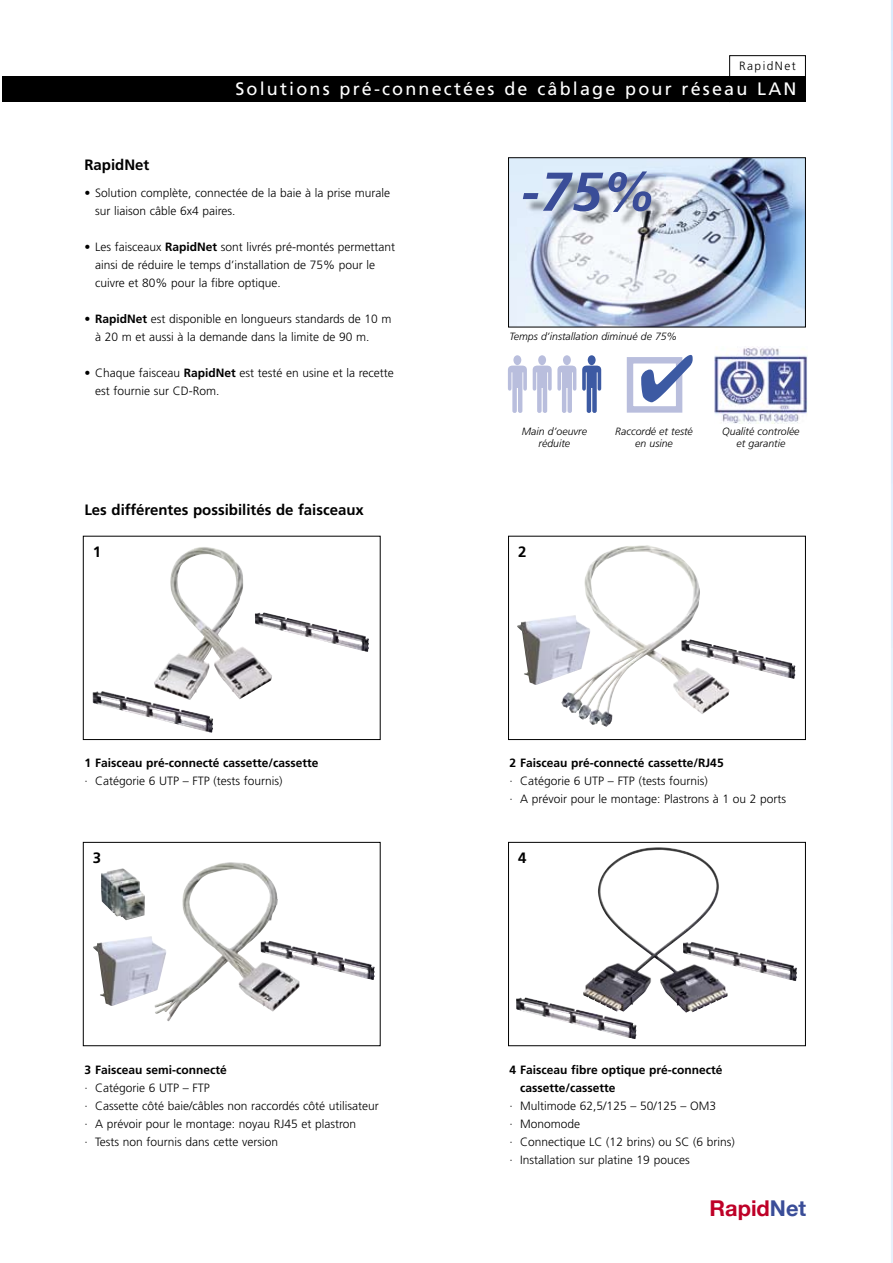
<style>
.page{position:relative;width:893px;height:1263px;background:#fff}
.page>*{position:absolute;margin:0;border:0;box-sizing:border-box;transform-origin:0 0}
.t1{font:italic 700 54.6px "Frutiger";color:#3a4d98}
.t2{font:700 21.75px "Helvetica Neue";color:#be0027}
.t3{font:18px "Frutiger";letter-spacing:.12em;color:#fff}
.t4{font:700 15px "Frutiger";color:#000}
.t5{font:300 12px/18px "Frutiger";color:#000}
.t6{font:700 12px/18px "Frutiger";color:#000}
.t7{font:300 12px "Frutiger";letter-spacing:.12em;color:#000}
.t8{font:italic 300 10.5px/12px "Frutiger";color:#000;text-align:center}
.s1{font-weight:700}
.s2{color:#3a4d98}
</style>
<div class="page">
<div style="left:508px;top:842px;width:298px;height:204px;border:1px solid #000"></div>
<div style="left:83px;top:842px;width:298px;height:204px;border:1px solid #000"></div>
<div style="left:83px;top:536px;width:298px;height:204px;border:1px solid #000"></div>
<div style="left:508px;top:536px;width:298px;height:204px;border:1px solid #000"></div>
<svg style="left:729px;top:55px;width:77px;height:48px"></svg>
<div style="left:2px;top:77px;width:804px;height:25px;background:#000"></div>
<img style="left:728px;top:950px;width:69px;height:31px">
<img style="left:516px;top:997px;width:121px;height:42px">
<img style="left:299px;top:947px;width:76px;height:33px">
<img style="left:93px;top:936px;width:61px;height:70px">
<img style="left:101px;top:868px;width:44px;height:52px">
<img style="left:517px;top:615px;width:73px;height:70px">
<img style="left:93px;top:691px;width:120px;height:42px">
<img style="left:272px;top:614px;width:97px;height:38px">
<img style="left:681px;top:639px;width:114px;height:40px">
<img style="left:510px;top:159px;width:294px;height:166px">
<div style="left:508px;top:157px;width:298px;height:170px;border:1px solid #000"></div>
<svg style="left:508px;top:355px;width:19px;height:58px"></svg>
<svg style="left:533px;top:355px;width:43px;height:58px"></svg>
<svg style="left:582px;top:355px;width:19px;height:58px"></svg>
<div style="left:627px;top:357px;width:55px;height:56px;border:6px solid #b9bedd"></div>
<svg style="left:641px;top:355px;width:52px;height:47px"></svg>
<img style="left:715px;top:346px;width:92px;height:77px">
<img style="left:154px;top:862px;width:145px;height:159px">
<img style="left:597px;top:847px;width:131px;height:157px">
<img style="left:589px;top:652px;width:140px;height:75px">
<img style="left:154px;top:547px;width:118px;height:153px">
<img style="left:526px;top:174px;width:139px;height:52px">
<p class="t7" style="left:739px;top:59px;width:58px">RapidNet</p>
<h3 class="t3" style="left:235px;top:78px;width:563px">Solutions pré-connectées de câblage pour réseau LAN</h3>
<p class="t4" style="left:84px;top:156px;width:67px">RapidNet</p>
<p class="t5" style="left:95px;top:184px;width:297px;text-indent:-11px">• Solution complète, connectée de la baie à la prise murale sur liaison câble 6x4 paires.</p>
<p class="t5" style="left:95px;top:238px;width:302px;text-indent:-11px">• Les faisceaux <span class="s1">RapidNet</span> sont livrés pré-montés permettant ainsi de réduire le temps d’installation de 75% pour le cuivre et 80% pour la fibre optique.</p>
<p class="t5" style="left:95px;top:310px;width:298px;text-indent:-11px">• <span class="s1">RapidNet</span> est disponible en longueurs standards de 10 m à 20 m et aussi à la demande dans la limite de 90 m.</p>
<p class="t5" style="left:95px;top:364px;width:300px;text-indent:-11px">• Chaque faisceau <span class="s1">RapidNet</span> est testé en usine et la recette est fournie sur CD-Rom.</p>
<p class="t4" style="left:84px;top:500px;width:281px">Les différentes possibilités de faisceaux</p>
<h1 class="t1" style="left:520px;top:160px;width:138px">-75%</h1>
<p class="t8" style="left:510px;top:331px;width:169px">Temps d’installation diminué de 75%</p>
<p class="t8" style="left:522px;top:425px;width:67px">Main d’oeuvre réduite</p>
<p class="t8" style="left:615px;top:425px;width:79px">Raccordé et testé en usine</p>
<p class="t8" style="left:722px;top:425px;width:79px">Qualité controlée et garantie</p>
<p class="t4" style="left:93px;top:543px;width:10px">1</p>
<p class="t4" style="left:518px;top:543px;width:10px">2</p>
<p class="t6" style="left:84px;top:754px;width:235px">1 Faisceau pré-connecté cassette/cassette</p>
<p class="t5" style="left:84px;top:772px;width:200px">· Catégorie 6 UTP – FTP (tests fournis)</p>
<p class="t6" style="left:510px;top:754px;width:215px">2 Faisceau pré-connecté cassette/RJ45</p>
<p class="t5" style="left:510px;top:772px;width:278px">· Catégorie 6 UTP – FTP (tests fournis)<br>· A prévoir pour le montage: Plastrons à 1 ou 2 ports</p>
<p class="t4" style="left:93px;top:849px;width:10px">3</p>
<p class="t4" style="left:518px;top:849px;width:10px">4</p>
<p class="t6" style="left:84px;top:1060px;width:144px">3 Faisceau semi-connecté</p>
<p class="t5" style="left:84px;top:1079px;width:296px">· Catégorie 6 UTP – FTP<br>· Cassette côté baie/câbles non raccordés côté utilisateur · A prévoir pour le montage: noyau RJ45 et plastron<br>· Tests non fournis dans cette version</p>
<p class="t6" style="left:520px;top:1060px;width:204px;text-indent:-11px">4 Faisceau fibre optique pré-connecté cassette/cassette</p>
<p class="t5" style="left:510px;top:1097px;width:227px">· Multimode 62,5/125 – 50/125 – OM3<br>· Monomode<br>· Connectique LC (12 brins) ou SC (6 brins) · Installation sur platine 19 pouces</p>
<h2 class="t2" style="left:709px;top:1195px;width:98px">Rapid<span class="s2">Net</span></h2>
</div>
